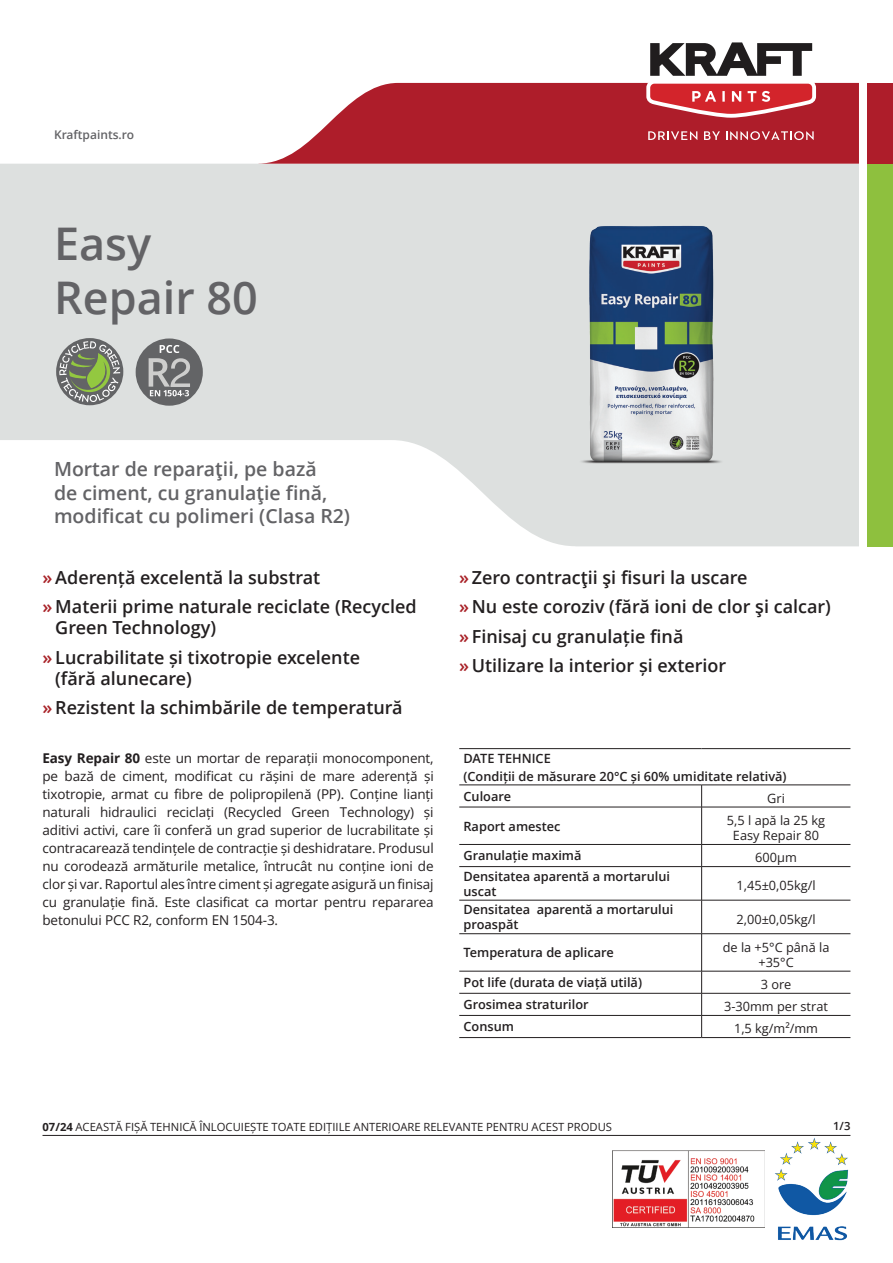
<style>
.page{position:relative;width:893px;height:1263px;background:#fff}
.page>*{position:absolute;margin:0;border:0;box-sizing:border-box;transform-origin:0 0}
.t1{font:600 45px/54px "Open Sans";color:#636366}
.t2{font:600 19.5px/23.4px "Open Sans";color:#636366}
.t3{font:600 18px/29.5px "Open Sans";color:#231f20}
.t4{font:13.5px/18px "Open Sans";letter-spacing:-.01em;color:#231f20;text-align:justify}
.t5{font:600 12.75px/15.3px "Open Sans";color:#231f20}
.t6{font:12.75px/15.3px "Open Sans";color:#231f20;text-align:center}
.t7{font:600 12px "Open Sans";color:#636366}
.t8{font:11.25px "Open Sans";color:#231f20}
.t9{font:600 11.25px "Open Sans";color:#231f20}
.s1{color:#a92228}
.s2{font-weight:700}
</style>
<div class="page">
<svg style="left:0;top:164px;width:859px;height:382px;fill:#dde0df"></svg>
<svg style="left:259px;top:83px;width:600px;height:81px;background:#b93d48"></svg>
<div style="left:867px;top:83px;width:26px;height:81px;background:#ae1d2a"></div>
<div style="left:867px;top:164px;width:26px;height:382px;background:#8ec03e"></div>
<svg style="left:642px;top:42px;width:178px;height:80px"></svg>
<svg style="left:648px;top:131px;width:49px;height:9px"></svg>
<svg style="left:704px;top:131px;width:16px;height:9px"></svg>
<svg style="left:726px;top:131px;width:88px;height:9px"></svg>
<img style="left:612px;top:1150px;width:152px;height:77px">
<img style="left:775px;top:1138px;width:74px;height:103px">
<hr style="left:43px;top:1135px;width:807px;height:1px;background:#231f20">
<hr style="left:459px;top:785px;width:243px;height:1px;background:#231f20">
<hr style="left:702px;top:785px;width:148px;height:1px;background:#231f20">
<svg style="left:701px;top:785px;width:1px;height:22px"></svg>
<hr style="left:459px;top:807px;width:243px;height:1px;background:#231f20">
<hr style="left:702px;top:807px;width:148px;height:1px;background:#231f20">
<hr style="left:701px;top:807px;width:1px;height:37px;background:#231f20">
<hr style="left:459px;top:844px;width:243px;height:1px;background:#231f20">
<hr style="left:702px;top:844px;width:148px;height:1px;background:#231f20">
<svg style="left:701px;top:845px;width:1px;height:21px"></svg>
<hr style="left:459px;top:866px;width:243px;height:1px;background:#231f20">
<hr style="left:702px;top:866px;width:148px;height:1px;background:#231f20">
<hr style="left:701px;top:867px;width:1px;height:33px;background:#231f20">
<hr style="left:459px;top:900px;width:243px;height:1px;background:#231f20">
<hr style="left:702px;top:900px;width:148px;height:1px;background:#231f20">
<hr style="left:701px;top:900px;width:1px;height:33px;background:#231f20">
<hr style="left:459px;top:933px;width:243px;height:1px;background:#231f20">
<hr style="left:702px;top:933px;width:148px;height:1px;background:#231f20">
<hr style="left:701px;top:934px;width:1px;height:37px;background:#231f20">
<hr style="left:459px;top:971px;width:243px;height:1px;background:#231f20">
<hr style="left:702px;top:971px;width:148px;height:1px;background:#231f20">
<hr style="left:459px;top:993px;width:243px;height:1px;background:#231f20">
<hr style="left:702px;top:993px;width:148px;height:1px;background:#231f20">
<hr style="left:459px;top:1015px;width:243px;height:1px;background:#231f20">
<hr style="left:702px;top:1015px;width:148px;height:1px;background:#231f20">
<svg style="left:701px;top:971px;width:1px;height:66px"></svg>
<hr style="left:459px;top:1037px;width:243px;height:1px;background:#231f20">
<hr style="left:702px;top:1037px;width:148px;height:1px;background:#231f20">
<hr style="left:459px;top:748px;width:243px;height:1px;background:#231f20">
<hr style="left:702px;top:748px;width:148px;height:1px;background:#231f20">
<img style="left:524px;top:217px;width:255px;height:255px">
<div style="left:56px;top:338px;width:67px;height:67px;background:#636466;border-radius:50%"></div>
<svg style="left:59px;top:341px;width:61px;height:61px"></svg>
<div style="left:136px;top:338px;width:67px;height:68px;background:#636466;border-radius:50%"></div>
<svg style="left:149px;top:345px;width:41px;height:51px"></svg>
<p class="t7" style="left:54px;top:126px;width:82px">Kraftpaints.ro</p>
<h1 class="t1" style="left:54px;top:216px;width:205px">Easy<br>Repair 80</h1>
<h2 class="t2" style="left:54px;top:457px;width:298px">Mortar de reparaţii, pe bază<br>de ciment, cu granulaţie fină, modificat cu polimeri (Clasa R2)</h2>
<h3 class="t3" style="left:43px;top:562px;width:376px"><span class="s1">»</span>Aderență excelentă la substrat<br><span class="s1">»</span>Materii prime naturale reciclate (Recycled</h3>
<h3 class="t3" style="left:43px;top:612px;width:319px;text-indent:13px">Green Technology)<br><span class="s1">»</span> Lucrabilitate și tixotropie excelente</h3>
<h3 class="t3" style="left:43px;top:663px;width:362px;text-indent:13px">(fără alunecare)<br><span class="s1">»</span>Rezistent la schimbările de temperatură</h3>
<p class="t4" style="left:43px;top:749px;width:393px"><span class="s2">Easy Repair 80</span> este un mortar de reparații monocomponent, pe bază de ciment, modificat cu rășini de mare aderență și tixotropie, armat cu fibre de polipropilenă (PP). Conține lianți naturali hidraulici reciclați (Recycled Green Technology) și aditivi activi, care îi conferă un grad superior de lucrabilitate și contracarează tendințele de contracție și deshidratare. Produsul nu corodează armăturile metalice, întrucât nu conține ioni de clor și var. Raportul ales între ciment și agregate asigură un finisaj cu granulație fină. Este clasificat ca mortar pentru repararea betonului PCC R2, conform ΕΝ 1504-3.</p>
<h3 class="t3" style="left:459px;top:562px;width:373px"><span class="s1">»</span> Zero contracţii şi fisuri la uscare<br><span class="s1">»</span>Nu este coroziv (fără ioni de clor şi calcar) <span class="s1">»</span> Finisaj cu granulație fină<br><span class="s1">»</span> Utilizare la interior și exterior</h3>
<p class="t5" style="left:463px;top:749px;width:325px;line-height:18px">DATE TEHNICE<br>(Condiții de măsurare 20°C și 60% umiditate relativă)</p>
<p class="t5" style="left:463px;top:788px;width:49px">Culoare</p>
<p class="t6" style="left:767px;top:790px;width:19px">Gri</p>
<p class="t5" style="left:463px;top:818px;width:98px">Raport amestec</p>
<p class="t6" style="left:727px;top:812px;width:100px">5,5 l apă la 25 kg<br>Easy Repair 80</p>
<p class="t5" style="left:463px;top:848px;width:120px">Granulație maximă</p>
<p class="t6" style="left:755px;top:850px;width:43px">600μm</p>
<p class="t5" style="left:463px;top:868px;width:208px">Densitatea aparentă a mortarului uscat</p>
<p class="t6" style="left:736px;top:877px;width:81px">1,45±0,05kg/l</p>
<p class="t5" style="left:463px;top:902px;width:211px">Densitatea aparentă a mortarului proaspăt</p>
<p class="t6" style="left:736px;top:911px;width:81px">2,00±0,05kg/l</p>
<p class="t5" style="left:463px;top:945px;width:152px">Temperatura de aplicare</p>
<p class="t6" style="left:723px;top:939px;width:108px">de la +5°C până la +35°C</p>
<p class="t5" style="left:463px;top:974px;width:180px">Pot life (durata de viață utilă)</p>
<p class="t6" style="left:761px;top:976px;width:32px">3 ore</p>
<p class="t5" style="left:463px;top:997px;width:127px">Grosimea straturilor</p>
<p class="t6" style="left:724px;top:998px;width:105px">3-30mm per strat</p>
<p class="t5" style="left:463px;top:1019px;width:52px">Consum</p>
<p class="t6" style="left:734px;top:1021px;width:86px">1,5 kg/m²/mm</p>
<p class="t8" style="left:43px;top:1119px;width:571px"><span class="s2">07/24</span> ACEASTĂ FIȘĂ TEHNICĂ ÎNLOCUIEȘTE TOATE EDIȚIILE ANTERIOARE RELEVANTE PENTRU ACEST PRODUS</p>
<p class="t9" style="left:833px;top:1118px;width:19px">1/3</p>
</div>
